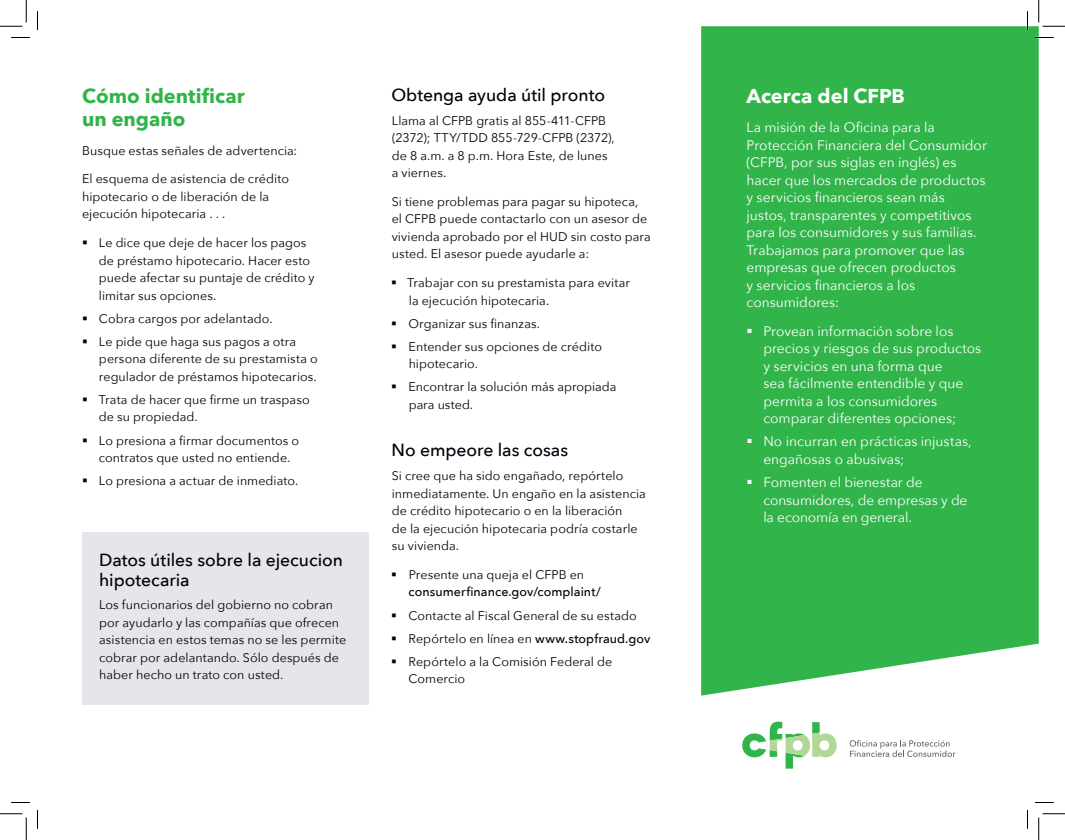
<style>
.page{position:relative;width:1065px;height:840px;background:#fff}
.page>*{position:absolute;margin:0;border:0;box-sizing:border-box;transform-origin:0 0}
.t1{font:700 20px/22.5px "Avenir Next";color:#31b44a}
.t2{font:700 20px "Avenir Next";color:#fff}
.t3{font:500 17.5px/20px "Avenir Next";letter-spacing:-.005em;color:#00000b}
.t4{font:13.75px/17.5px "Avenir Next";color:#fff}
.t5{font:12.5px/17.5px "Avenir Next";letter-spacing:.005em;color:#00000b}
.t6{font:500 12.5px/17.5px "Avenir Next";letter-spacing:.005em;color:#00000b}
.s1{font-weight:400}
.s2{font-weight:500}
</style>
<div class="page">
<div style="left:701px;top:26px;width:338px;height:670px;background:#31b44a"></div>
<div style="left:82px;top:532px;width:287px;height:172px;background:#e4e6e9"></div>
<svg style="left:742px;top:722px;width:95px;height:47px"></svg>
<svg style="left:850px;top:740px;width:105px;height:17px"></svg>
<svg style="left:11px;top:37px;width:19px;height:1px"></svg>
<svg style="left:1035px;top:37px;width:19px;height:1px"></svg>
<svg style="left:11px;top:802px;width:19px;height:1px"></svg>
<svg style="left:1035px;top:802px;width:19px;height:1px"></svg>
<svg style="left:37px;top:11px;width:1px;height:19px"></svg>
<svg style="left:37px;top:810px;width:1px;height:19px"></svg>
<svg style="left:1027px;top:11px;width:1px;height:19px"></svg>
<svg style="left:1027px;top:810px;width:1px;height:19px"></svg>
<svg style="left:0;top:0;width:27px;height:27px"></svg>
<svg style="left:0;top:814px;width:27px;height:26px"></svg>
<svg style="left:1039px;top:0;width:26px;height:27px"></svg>
<svg style="left:1039px;top:814px;width:26px;height:26px"></svg>
<h1 class="t1" style="left:82px;top:85px;width:164px">Cómo identificar un engaño</h1>
<p class="t5" style="left:82px;top:141px;width:217px">Busque estas señales de advertencia:</p>
<p class="t5" style="left:82px;top:170px;width:209px">El esquema de asistencia de crédito hipotecario o de liberación de la ejecución hipotecaria . . .</p>
<p class="t5" style="left:99px;top:234px;width:217px;text-indent:-17px">▪ Le dice que deje de hacer los pagos de préstamo hipotecario. Hacer esto puede afectar su puntaje de crédito y limitar sus opciones.</p>
<p class="t5" style="left:82px;top:310px;width:192px">▪ Cobra cargos por adelantado.</p>
<p class="t5" style="left:99px;top:333px;width:220px;text-indent:-17px">▪ Le pide que haga sus pagos a otra persona diferente de su prestamista o regulador de préstamos hipotecarios.</p>
<p class="t5" style="left:99px;top:391px;width:212px;text-indent:-17px">▪ Trata de hacer que firme un traspaso de su propiedad.</p>
<p class="t5" style="left:99px;top:431px;width:202px;text-indent:-17px">▪ Lo presiona a firmar documentos o contratos que usted no entiende.</p>
<p class="t5" style="left:82px;top:472px;width:218px">▪ Lo presiona a actuar de inmediato.</p>
<h2 class="t3" style="left:99px;top:549px;width:245px">Datos útiles sobre la ejecucion hipotecaria</h2>
<p class="t5" style="left:99px;top:596px;width:249px">Los funcionarios del gobierno no cobran por ayudarlo y las compañías que ofrecen asistencia en estos temas no se les permite cobrar por adelantando. Sólo después de haber hecho un trato con usted.</p>
<h2 class="t3" style="left:391px;top:85px;width:215px">Obtenga ayuda útil pronto</h2>
<p class="t5" style="left:392px;top:111px;width:225px">Llama al CFPB gratis al 855-411-CFPB (2372); TTY/TDD 855-729-CFPB (2372), de 8 a.m. a 8 p.m. Hora Este, de lunes a viernes.</p>
<p class="t5" style="left:392px;top:193px;width:261px">Si tiene problemas para pagar su hipoteca, el CFPB puede contactarlo con un asesor de vivienda aprobado por el HUD sin costo para usted. El asesor puede ayudarle a:</p>
<p class="t5" style="left:409px;top:274px;width:223px;text-indent:-18px">▪ Trabajar con su prestamista para evitar la ejecución hipotecaria.</p>
<p class="t5" style="left:391px;top:315px;width:150px">▪ Organizar sus finanzas.</p>
<p class="t5" style="left:409px;top:338px;width:195px;text-indent:-18px">▪ Entender sus opciones de crédito hipotecario.</p>
<p class="t5" style="left:409px;top:378px;width:209px;text-indent:-18px">▪ Encontrar la solución más apropiada para usted.</p>
<h2 class="t3" style="left:391px;top:440px;width:178px">No empeore las cosas</h2>
<p class="t5" style="left:392px;top:467px;width:256px">Si cree que ha sido engañado, repórtelo inmediatamente. Un engaño en la asistencia de crédito hipotecario o en la liberación<br>de la ejecución hipotecaria podría costarle su vivienda.</p>
<p class="t6" style="left:409px;top:566px;width:194px;text-indent:-17px">▪ <span class="s1">Presente una queja el CFPB en </span>consumerfinance.gov/complaint/</p>
<p class="t5" style="left:391px;top:606px;width:247px">▪ Contacte al Fiscal General de su estado</p>
<p class="t5" style="left:391px;top:630px;width:261px">▪ Repórtelo en línea en <span class="s2">www.stopfraud.gov</span></p>
<p class="t5" style="left:408px;top:653px;width:205px;text-indent:-17px">▪ Repórtelo a la Comisión Federal de<br>Comercio</p>
<h1 class="t2" style="left:746px;top:84px;width:160px">Acerca del CFPB</h1>
<p class="t4" style="left:746px;top:119px;width:242px">La misión de la Oficina para la<br>Protección Financiera del Consumidor (CFPB, por sus siglas en inglés) es hacer que los mercados de productos y servicios financieros sean más justos, transparentes y competitivos para los consumidores y sus familias.<br>Trabajamos para promover que las empresas que ofrecen productos<br>y servicios financieros a los consumidores:</p>
<p class="t4" style="left:763px;top:322px;width:220px;text-indent:-17px">▪ Provean información sobre los precios y riesgos de sus productos y servicios en una forma que<br>sea fácilmente entendible y que permita a los consumidores comparar diferentes opciones;</p>
<p class="t4" style="left:763px;top:433px;width:210px;text-indent:-17px">▪ No incurran en prácticas injustas, engañosas o abusivas;</p>
<p class="t4" style="left:763px;top:474px;width:206px;text-indent:-17px">▪ Fomenten el bienestar de consumidores, de empresas y de la economía en general.</p>
</div>
